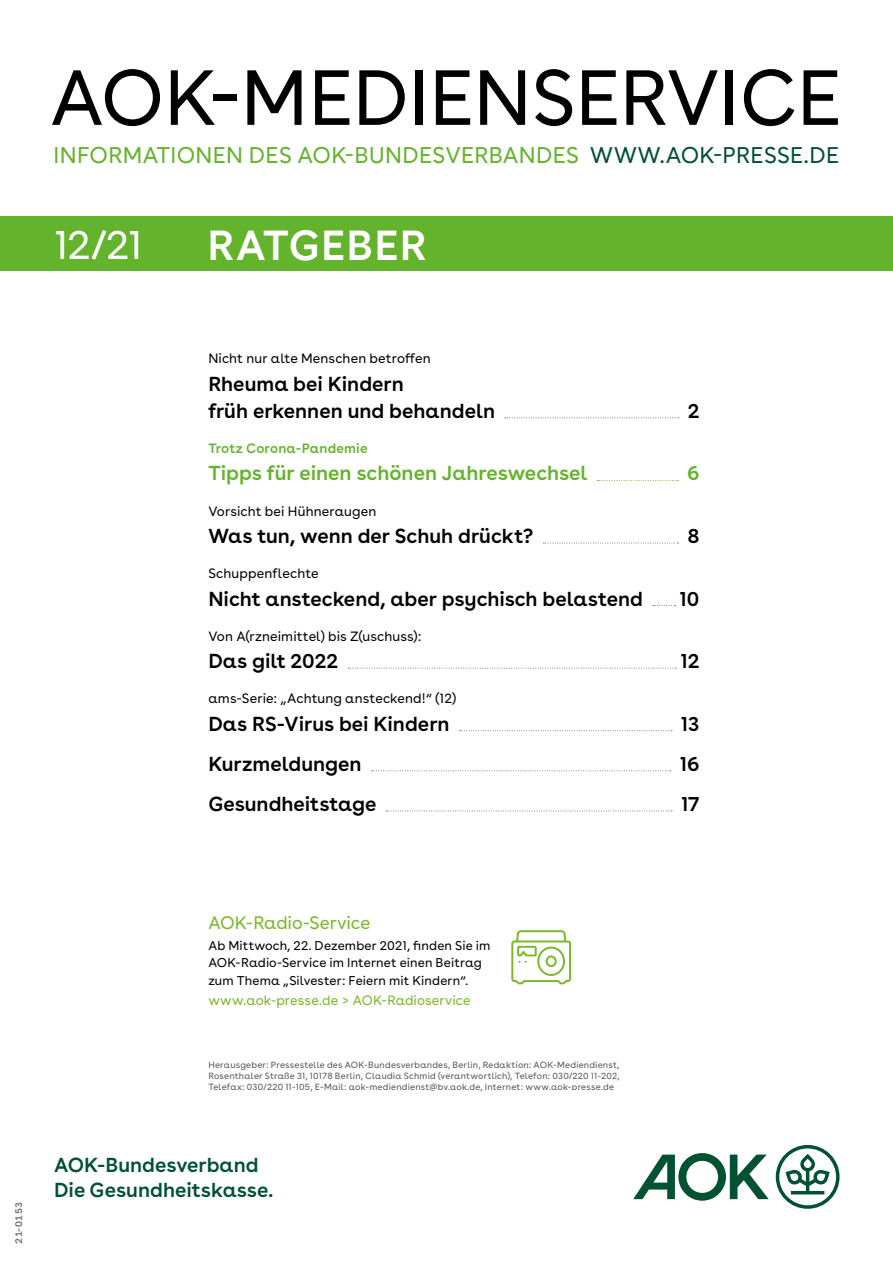
<style>
.page{position:relative;width:893px;height:1263px;background:#fff}
.page>*{position:absolute;margin:0;border:0;box-sizing:border-box;transform-origin:0 0}
.t1{font:77.85px "AOK Buenos Aires";letter-spacing:-.005em;color:#000}
.t2{font:600 42px "AOK Buenos Aires";letter-spacing:.02em;color:#fff}
.t3{font:40.5px "AOK Buenos Aires";color:#fff}
.t4{font:22.65px "AOK Buenos Aires";letter-spacing:.015em;color:#64b32c}
.t5{font:600 20.25px/27.3px "AOK Buenos Aires";color:#000}
.t6{font:600 20.25px/25.5px "AOK Buenos Aires";color:#005232}
.t7{font:600 20.25px "AOK Buenos Aires";color:#64b32c}
.t8{font:18px "AOK Buenos Aires";letter-spacing:-.01em;color:#79b827}
.t9{font:13.5px "AOK Buenos Aires";letter-spacing:.01em;color:#000}
.t10{font:13.5px "AOK Buenos Aires";letter-spacing:.01em;color:#79b827}
.t11{font:600 13.5px "AOK Buenos Aires";letter-spacing:.01em;color:#64b32c}
.t12{font:12.75px/17.2px "AOK Buenos Aires";letter-spacing:.01em;color:#000}
.t13{font:600 9.75px "AOK Buenos Aires Text";letter-spacing:.035em;color:#6f6f6e}
.t14{font:9px/10.8px "AOK Buenos Aires";letter-spacing:.025em;color:#565656;text-align:justify}
.s1{color:#005232}
</style>
<div class="page">
<div style="left:0;top:217px;width:893px;height:54px;background:#64b32c"></div>
<svg style="left:633px;top:1145px;width:207px;height:64px"></svg>
<svg style="left:511px;top:930px;width:60px;height:55px"></svg>
<svg style="left:505px;top:417px;width:174px;height:1px"></svg>
<svg style="left:597px;top:480px;width:81px;height:1px"></svg>
<svg style="left:543px;top:543px;width:135px;height:1px"></svg>
<svg style="left:653px;top:605px;width:22px;height:1px"></svg>
<svg style="left:348px;top:668px;width:328px;height:1px"></svg>
<svg style="left:459px;top:730px;width:213px;height:1px"></svg>
<svg style="left:372px;top:770px;width:299px;height:1px"></svg>
<svg style="left:386px;top:810px;width:286px;height:1px"></svg>
<h1 class="t1" style="left:50px;top:34px;width:794px">AOK-MEDIENSERVICE</h1>
<h3 class="t4" style="left:54px;top:137px;width:787px">INFORMATIONEN DES AOK-BUNDESVERBANDES <span class="s1">WWW.AOK-PRESSE.DE</span></h3>
<h3 class="t3" style="left:54px;top:212px;width:90px">12/21</h3>
<h2 class="t2" style="left:207px;top:210px;width:221px">RATGEBER</h2>
<h3 class="t9" style="left:208px;top:347px;width:224px">Nicht nur alte Menschen betroffen</h3>
<h3 class="t5" style="left:208px;top:368px;width:288px">Rheuma bei Kindern<br>früh erkennen und behandeln</h3>
<h3 class="t5" style="left:688px;top:395px;width:13px">2</h3>
<h3 class="t11" style="left:208px;top:437px;width:161px">Trotz Corona-Pandemie</h3>
<h3 class="t7" style="left:208px;top:456px;width:381px">Tipps für einen schönen Jahreswechsel</h3>
<h3 class="t7" style="left:687px;top:456px;width:14px">6</h3>
<h3 class="t9" style="left:208px;top:500px;width:169px">Vorsicht bei Hühneraugen</h3>
<h3 class="t5" style="left:208px;top:520px;width:327px">Was tun, wenn der Schuh drückt?</h3>
<h3 class="t5" style="left:687px;top:520px;width:14px">8</h3>
<h3 class="t9" style="left:208px;top:563px;width:112px">Schuppenflechte</h3>
<h3 class="t5" style="left:208px;top:583px;width:436px">Nicht ansteckend, aber psychisch belastend</h3>
<h3 class="t5" style="left:679px;top:583px;width:21px">10</h3>
<h3 class="t9" style="left:208px;top:625px;width:215px">Von A(rzneimittel) bis Z(uschuss):</h3>
<h3 class="t5" style="left:208px;top:645px;width:131px">Das gilt 2022</h3>
<h3 class="t5" style="left:680px;top:645px;width:21px">12</h3>
<h3 class="t9" style="left:208px;top:688px;width:249px">ams-Serie: „Achtung ansteckend!“ (12)</h3>
<h3 class="t5" style="left:208px;top:708px;width:243px">Das RS-Virus bei Kindern</h3>
<h3 class="t5" style="left:681px;top:708px;width:20px">13</h3>
<h3 class="t5" style="left:208px;top:748px;width:155px">Kurzmeldungen</h3>
<h3 class="t5" style="left:680px;top:748px;width:21px">16</h3>
<h3 class="t5" style="left:208px;top:788px;width:169px">Gesundheitstage</h3>
<h3 class="t5" style="left:681px;top:788px;width:20px">17</h3>
<p class="t13" style="left:11px;top:1244px;width:43px;rotate:-90deg">21-0153</p>
<h3 class="t8" style="left:208px;top:908px;width:164px">AOK-Radio-Service</h3>
<h3 class="t12" style="left:208px;top:936px;width:284px">Ab Mittwoch, 22. Dezember 2021, finden Sie im<br>AOK-Radio-Service im Internet einen Beitrag zum Thema „Silvester: Feiern mit Kindern“.</h3>
<h3 class="t10" style="left:208px;top:990px;width:264px">www.aok-presse.de &gt; AOK-Radioservice</h3>
<p class="t14" style="left:208px;top:1059px;width:413px">Herausgeber: Pressestelle des AOK-Bundesverbandes, Berlin, Redaktion: AOK-Mediendienst, Rosenthaler Straße 31, 10178 Berlin, Claudia Schmid (verantwortlich), Telefon: 030/220 11-202, Telefax: 030/220 11-105, E-Mail: aok-mediendienst@bv.aok.de, Internet: www.aok-presse.de</p>
<h3 class="t6" style="left:54px;top:1150px;width:221px">AOK-Bundesverband<br>Die Gesundheitskasse.</h3>
</div>
